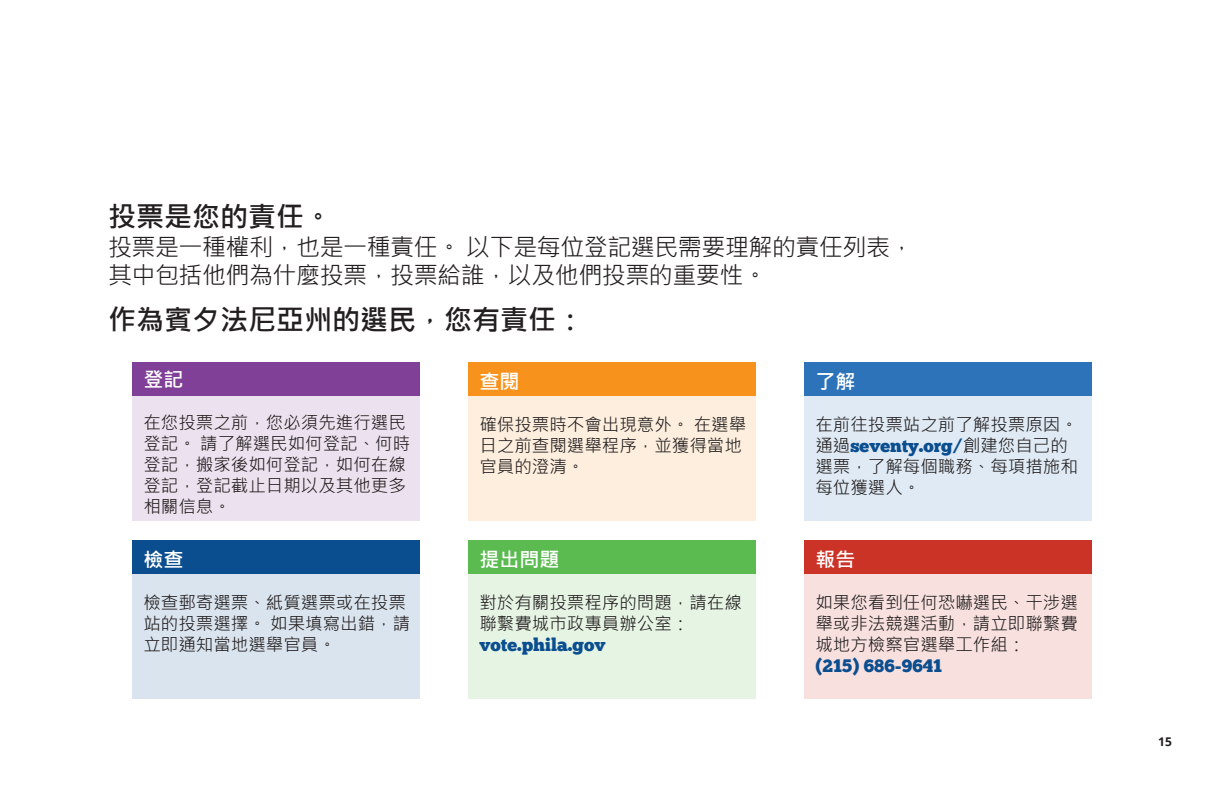
<style>
.page{position:relative;width:1224px;height:792px;background:#fff}
.page>*{position:absolute;margin:0;border:0;box-sizing:border-box;transform-origin:0 0}
.t1{font:700 28px "Microsoft Jheng Hei";color:#231f20}
.t2{font:24px/28.8px "Microsoft Jheng Hei";letter-spacing:-.02em;color:#231f20}
.t3{font:20px "Microsoft Jheng Hei UI Bold";color:#fff}
.t4{font:18px "Chunk Five Ex";color:#0b4e90}
.t5{font:17.6px/21px "Microsoft Jheng Hei UI Regular";color:#231f20}
.t6{font:700 12px "Open Sans";color:#231f20}
.s1{font-family:"Microsoft Jheng Hei UI Regular";font-size:17.6px;color:#231f20}
</style>
<div class="page">
<div style="left:132px;top:362px;width:288px;height:158px;background:#ece2ef"></div>
<div style="left:132px;top:362px;width:288px;height:34px;background:#814098"></div>
<div style="left:468px;top:362px;width:288px;height:158px;background:#fdeedd"></div>
<div style="left:468px;top:362px;width:288px;height:34px;background:#f7931d"></div>
<div style="left:804px;top:362px;width:288px;height:158px;background:#dfeaf4"></div>
<div style="left:804px;top:362px;width:288px;height:34px;background:#2d73ba"></div>
<div style="left:132px;top:540px;width:288px;height:158px;background:#dae4ee"></div>
<div style="left:132px;top:540px;width:288px;height:34px;background:#0b4e90"></div>
<div style="left:804px;top:540px;width:288px;height:158px;background:#f7e0de"></div>
<div style="left:804px;top:540px;width:288px;height:34px;background:#cb3327"></div>
<div style="left:468px;top:540px;width:288px;height:158px;background:#e6f4e4"></div>
<div style="left:468px;top:540px;width:288px;height:34px;background:#5bbb50"></div>
<h1 class="t1" style="left:108px;top:199px;width:225px">投票是您的責任。</h1>
<h2 class="t2" style="left:108px;top:232px;width:807px">投票是一種權利，也是一種責任。 以下是每位登記選民需要理解的責任列表，其中包括他們為什麼投票，投票給誰，以及他們投票的重要性。</h2>
<h1 class="t1" style="left:108px;top:303px;width:477px">作為賓夕法尼亞州的選民，您有責任：</h1>
<p class="t3" style="left:143px;top:367px;width:41px">登記</p>
<p class="t5" style="left:143px;top:412px;width:268px">在您投票之前，您必須先進行選民登記。 請了解選民如何登記、何時登記，搬家後如何登記，如何在線登記，登記截止日期以及其他更多相關信息。</p>
<p class="t3" style="left:143px;top:547px;width:41px">檢查</p>
<p class="t5" style="left:143px;top:592px;width:268px">檢查郵寄選票、紙質選票或在投票站的投票選擇。 如果填寫出錯，請立即通知當地選舉官員。</p>
<p class="t3" style="left:479px;top:369px;width:41px">查閱</p>
<p class="t5" style="left:479px;top:414px;width:268px">確保投票時不會出現意外。 在選舉日之前查閱選舉程序，並獲得當地官員的澄清。</p>
<p class="t3" style="left:479px;top:547px;width:81px">提出問題</p>
<p class="t5" style="left:479px;top:592px;width:264px">對於有關投票程序的問題，請在線聯繫費城市政專員辦公室：</p>
<p class="t4" style="left:479px;top:631px;width:127px">vote.phila.gov</p>
<p class="t3" style="left:815px;top:369px;width:41px">了解</p>
<p class="t5" style="left:815px;top:414px;width:264px">在前往投票站之前了解投票原因。</p>
<p class="t4" style="left:815px;top:432px;width:254px"><span class="s1">通過</span>seventy.org/<span class="s1">創建您自己的</span></p>
<p class="t5" style="left:815px;top:456px;width:264px">選票，了解每個職務、每項措施和每位獲選人。</p>
<p class="t3" style="left:815px;top:547px;width:41px">報告</p>
<p class="t5" style="left:815px;top:592px;width:264px;text-align:justify">如果您看到任何恐嚇選民、干涉選舉或非法競選活動，請立即聯繫費城地方檢察官選舉工作組：</p>
<p class="t4" style="left:815px;top:652px;width:128px">(215) 686-9641</p>
<p class="t6" style="left:1158px;top:733px;width:15px">15</p>
</div>
